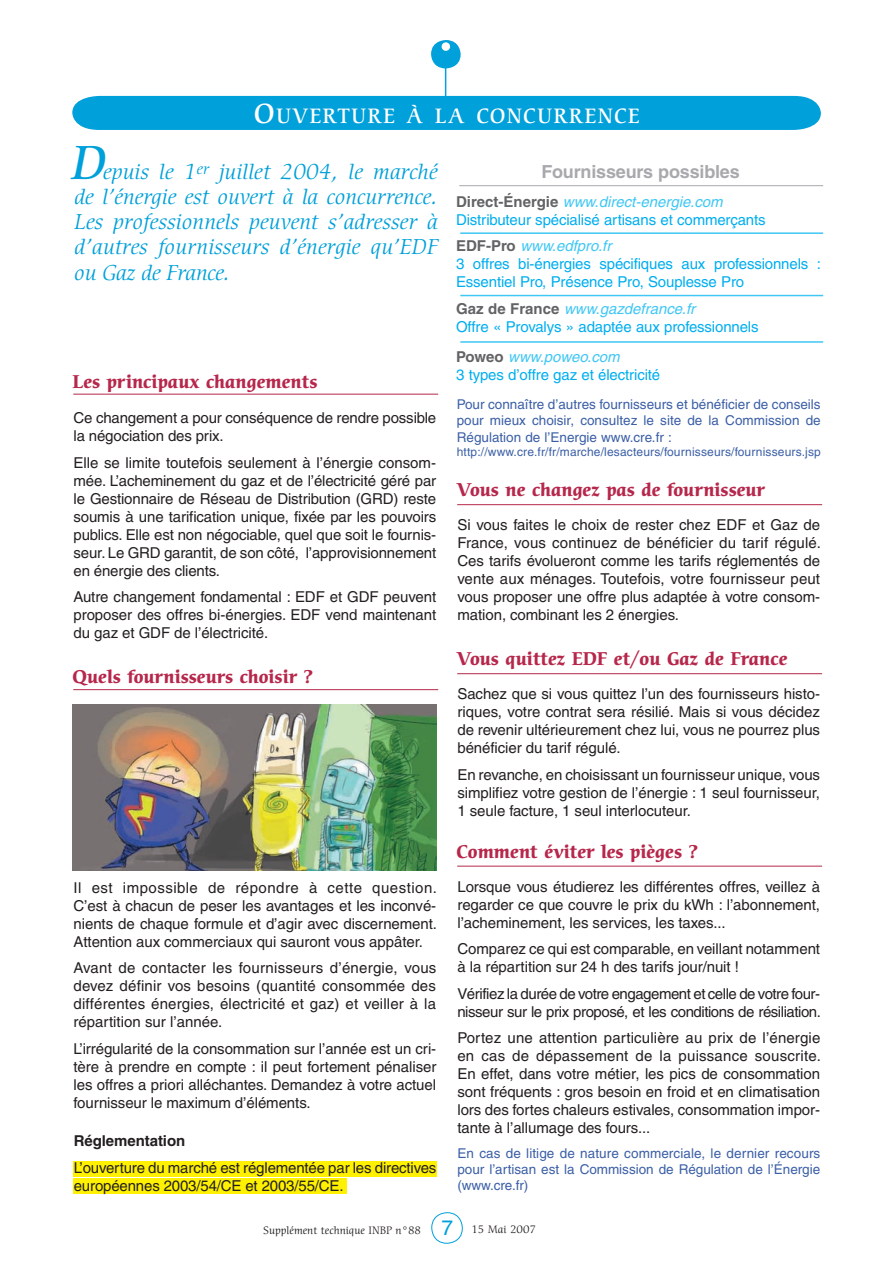
<style>
.page{position:relative;width:893px;height:1263px;background:#fff}
.page>*{position:absolute;margin:0;border:0;box-sizing:border-box;transform-origin:0 0}
.t1{font:italic 500 46.5px "Cerigo";color:#00a0da}
.t2{font:italic 21px/25.2px "Cerigo";letter-spacing:.015em;color:#00a0da;text-align:justify}
.t3{font:500 20.25px "Cerigo";letter-spacing:.065em;color:#fff}
.t4{font:700 18px "Cerigo";color:#b6274b}
.t5{font:700 18px "Helvetica";letter-spacing:-.01em;color:#a8a9ad}
.t6{font:15px/18px "Helvetica";letter-spacing:-.005em;color:#231f20;text-align:justify}
.t7{font:15px/18px "Helvetica";letter-spacing:-.01em;color:#00aeef}
.t8{font:15px/18px "Helvetica";letter-spacing:-.03em;color:#231f20}
.t9{font:700 15px "Helvetica";letter-spacing:-.005em;color:#231f20}
.t10{font:13.5px/16.2px "Helvetica";color:#3b5fa6;text-align:justify}
.t11{font:12px "Helvetica";letter-spacing:.015em;color:#3b5fa6}
.t12{font:10.5px "Cerigo";color:#231f20}
.s1{font-size:27px}
.s2{font-weight:700;color:#636366}
.s3{font-style:italic;color:#40c7f4}
.s4{font-family:"Helvetica";font-size:21px;color:#00a0da}
</style>
<div class="page">
<div style="left:73px;top:1161px;width:364px;height:15px;background:#fff101"></div>
<div style="left:73px;top:1179px;width:274px;height:15px;background:#fff101"></div>
<svg style="left:431px;top:40px;width:30px;height:28px"></svg>
<hr style="left:445px;top:68px;width:1px;height:30px;background:#00a0da">
<div style="left:442px;top:42px;width:8px;height:9px;background:#fff;border-radius:50%"></div>
<div style="left:72px;top:96px;width:749px;height:34px;background:#00a0da"></div>
<svg style="left:431px;top:1212px;width:32px;height:31px"></svg>
<hr style="left:73px;top:394px;width:365px;height:1px;background:#b6274b">
<hr style="left:73px;top:689px;width:365px;height:1px;background:#b6274b">
<img style="left:72px;top:705px;width:365px;height:166px">
<hr style="left:457px;top:673px;width:365px;height:1px;background:#b6274b">
<hr style="left:457px;top:504px;width:365px;height:1px;background:#b6274b">
<hr style="left:457px;top:866px;width:365px;height:1px;background:#b6274b">
<hr style="left:460px;top:232px;width:363px;height:2px;background:#40c7f4">
<hr style="left:459px;top:185px;width:364px;height:1px;background:#a8a9ad">
<hr style="left:460px;top:295px;width:363px;height:1px;background:#40c7f4">
<hr style="left:460px;top:341px;width:363px;height:2px;background:#40c7f4">
<h3 class="t3" style="left:254px;top:104px;width:387px"><span class="s1">O</span>UVERTURE À LA CONCURRENCE</h3>
<h1 class="t1" style="left:72px;top:136px;width:36px">D</h1>
<h2 class="t2" style="left:75px;top:160px;width:365px;text-indent:28px">epuis le 1<sup>er</sup> juillet 2004, le marché de l’énergie est ouvert à la concurrence.<br>Les professionnels peuvent s’adresser à d’autres fournisseurs d’énergie qu’EDF ou Gaz de France.</h2>
<p class="t4" style="left:73px;top:371px;width:246px">Les principaux changements</p>
<p class="t6" style="left:74px;top:409px;width:364px">Ce changement a pour conséquence de rendre possible la négociation des prix.</p>
<p class="t6" style="left:74px;top:453px;width:364px">Elle se limite toutefois seulement à l’énergie consom&shy;mée. L’acheminement du gaz et de l’électricité géré par le Gestionnaire de Réseau de Distribution (GRD) reste soumis à une tarification unique, fixée par les pouvoirs publics. Elle est non négociable, quel que soit le fournis&shy;seur. Le GRD garantit, de son côté, l’approvisionnement en énergie des clients.</p>
<p class="t6" style="left:74px;top:588px;width:364px">Autre changement fondamental : EDF et GDF peuvent proposer des offres bi-énergies. EDF vend maintenant du gaz et GDF de l’électricité.</p>
<p class="t4" style="left:73px;top:666px;width:242px">Quels fournisseurs choisir ?</p>
<p class="t6" style="left:74px;top:878px;width:365px">Il est impossible de répondre à cette question.<br>C’est à chacun de peser les avantages et les inconvé&shy;nients de chaque formule et d’agir avec discernement.<br>Attention aux commerciaux qui sauront vous appâter.</p>
<p class="t6" style="left:74px;top:959px;width:364px">Avant de contacter les fournisseurs d’énergie, vous devez définir vos besoins (quantité consommée des différentes énergies, électricité et gaz) et veiller à la répartition sur l’année.</p>
<p class="t6" style="left:74px;top:1039px;width:364px">L’irrégularité de la consommation sur l’année est un cri&shy;tère à prendre en compte : il peut fortement pénaliser les offres a priori alléchantes. Demandez à votre actuel fournisseur le maximum d’éléments.</p>
<p class="t9" style="left:74px;top:1132px;width:113px">Réglementation</p>
<p class="t6" style="left:74px;top:1158px;width:364px">L’ouverture du marché est réglementée par les directives européennes 2003/54/CE et 2003/55/CE.</p>
<p class="t5" style="left:541px;top:160px;width:200px">Fournisseurs possibles</p>
<p class="t7" style="left:456px;top:192px;width:311px"><span class="s2">Direct-Énergie</span> <span class="s3">www.direct-energie.com<br></span>Distributeur spécialisé artisans et commerçants</p>
<p class="t7" style="left:456px;top:237px;width:366px"><span class="s2">EDF-Pro</span> <span class="s3">www.edfpro.fr<br></span>3 offres bi-énergies spécifiques aux professionnels :<br>Essentiel Pro, Présence Pro, Souplesse Pro</p>
<p class="t7" style="left:456px;top:300px;width:304px"><span class="s2">Gaz de France</span> <span class="s3">www.gazdefrance.fr<br></span>Offre « Provalys » adaptée aux professionnels</p>
<p class="t7" style="left:456px;top:347px;width:206px"><span class="s2">Poweo</span> <span class="s3">www.poweo.com<br></span>3 types d’offre gaz et électricité</p>
<p class="t10" style="left:457px;top:396px;width:365px">Pour connaître d’autres fournisseurs et bénéficier de conseils pour mieux choisir, consultez le site de la Commission de Régulation de l’Energie www.cre.fr :</p>
<p class="t11" style="left:457px;top:445px;width:366px">http://www.cre.fr/fr/marche/lesacteurs/fournisseurs/fournisseurs.jsp</p>
<p class="t4" style="left:456px;top:479px;width:310px">Vous ne changez pas de fournisseur</p>
<p class="t6" style="left:457px;top:516px;width:365px">Si vous faites le choix de rester chez EDF et Gaz de France, vous continuez de bénéficier du tarif régulé.<br>Ces tarifs évolueront comme les tarifs réglementés de vente aux ménages. Toutefois, votre fournisseur peut vous proposer une offre plus adaptée à votre consom&shy;mation, combinant les 2 énergies.</p>
<p class="t4" style="left:456px;top:648px;width:333px">Vous quittez EDF et/ou Gaz de France</p>
<p class="t6" style="left:457px;top:685px;width:364px">Sachez que si vous quittez l’un des fournisseurs histo&shy;riques, votre contrat sera résilié. Mais si vous décidez de revenir ultérieurement chez lui, vous ne pourrez plus bénéficier du tarif régulé.</p>
<p class="t6" style="left:457px;top:765px;width:364px">En revanche, en choisissant un fournisseur unique, vous simplifiez votre gestion de l’énergie : 1 seul fournisseur, 1 seule facture, 1 seul interlocuteur.</p>
<p class="t4" style="left:456px;top:841px;width:243px">Comment éviter les pièges ?</p>
<p class="t6" style="left:457px;top:877px;width:364px">Lorsque vous étudierez les différentes offres, veillez à regarder ce que couvre le prix du kWh : l’abonnement, l’acheminement, les services, les taxes...</p>
<p class="t6" style="left:457px;top:940px;width:364px">Comparez ce qui est comparable, en veillant notamment à la répartition sur 24 h des tarifs jour/nuit !</p>
<p class="t8" style="left:457px;top:984px;width:365px">Vérifiez la durée de votre engagement et celle de votre four&shy;nisseur sur le prix proposé, et les conditions de résiliation.</p>
<p class="t6" style="left:457px;top:1029px;width:365px">Portez une attention particulière au prix de l’énergie en cas de dépassement de la puissance souscrite.<br>En effet, dans votre métier, les pics de consommation sont fréquents : gros besoin en froid et en climatisation lors des fortes chaleurs estivales, consommation impor&shy;tante à l’allumage des fours...</p>
<p class="t10" style="left:457px;top:1145px;width:364px">En cas de litige de nature commerciale, le dernier recours pour l’artisan est la Commission de Régulation de l’Énergie (www.cre.fr)</p>
<p class="t12" style="left:263px;top:1224px;width:274px">Supplément technique INBP n°88 <span class="s4">7</span> 15 Mai 2007</p>
</div>
